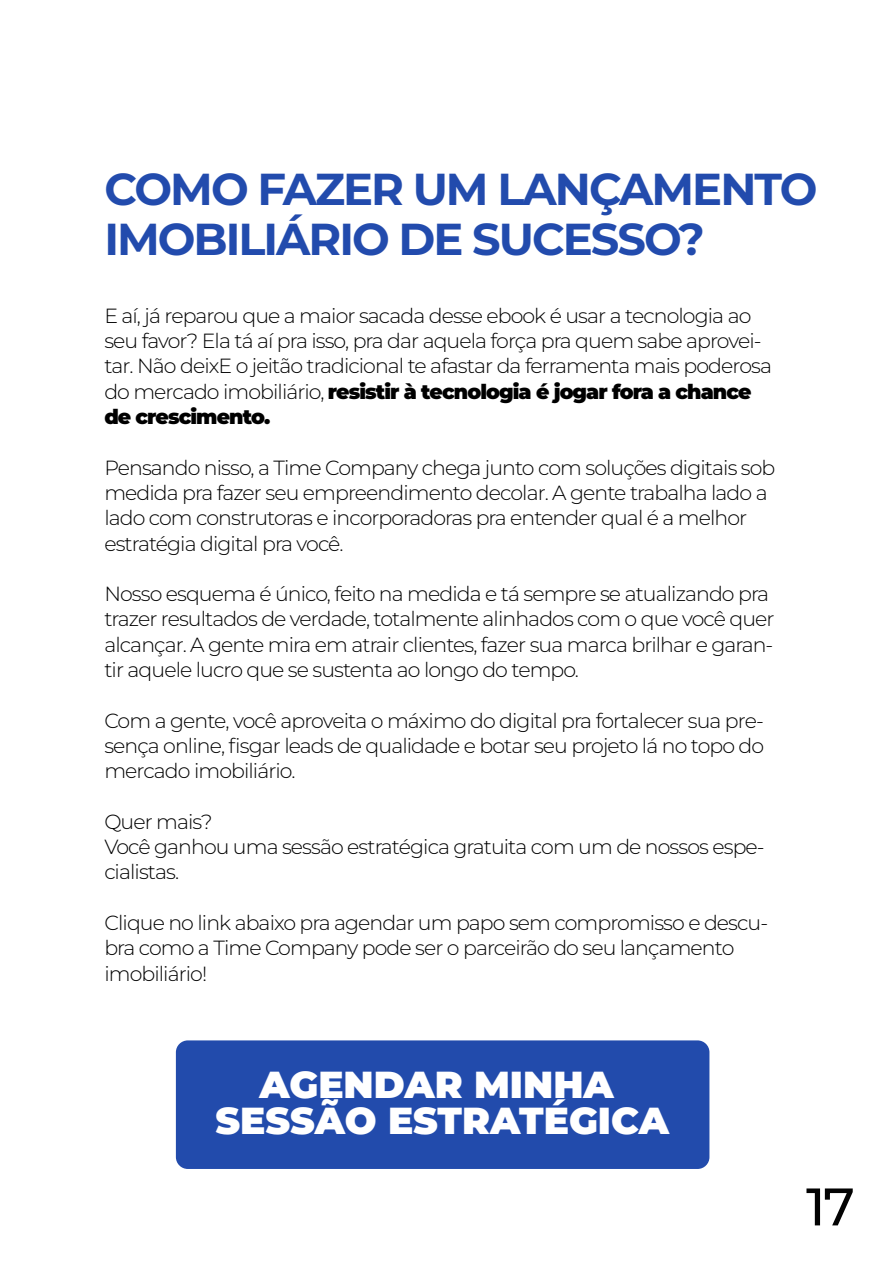
<style>
.page{position:relative;width:893px;height:1263px;background:#fff}
.page>*{position:absolute;margin:0;border:0;box-sizing:border-box;transform-origin:0 0}
.t1{font:500 52.8px "Montserrat";color:#020202}
.t2{font:700 44.7px/50.1px "Montserrat";letter-spacing:-.045em;color:#224bad}
.t3{font:900 37.65px/36px "Montserrat";color:#fff;text-align:center}
.t4{font:300 20.55px/25.3px "Montserrat";letter-spacing:-.045em;color:#000}
.s1{font-weight:900}
</style>
<div class="page">
<div style="left:176px;top:1040px;width:533px;height:129px;background:#224bac;border-radius:12px"></div>
<h2 class="t2" style="left:104px;top:163px;width:715px">COMO FAZER UM LANÇAMENTO<br>IMOBILIÁRIO DE SUCESSO?</h2>
<p class="t4" style="left:104px;top:302px;width:669px">E aí, já reparou que a maior sacada desse ebook é usar a tecnologia ao seu favor? Ela tá aí pra isso, pra dar aquela força pra quem sabe aprovei&shy;tar. Não deixE o jeitão tradicional te afastar da ferramenta mais poderosa do mercado imobiliário, <span class="s1">resistir à tecnologia é jogar fora a chance de crescimento.</span></p>
<p class="t4" style="left:104px;top:454px;width:673px">Pensando nisso, a Time Company chega junto com soluções digitais sob medida pra fazer seu empreendimento decolar. A gente trabalha lado a lado com construtoras e incorporadoras pra entender qual é a melhor estratégia digital pra você.</p>
<p class="t4" style="left:104px;top:581px;width:672px">Nosso esquema é único, feito na medida e tá sempre se atualizando pra trazer resultados de verdade, totalmente alinhados com o que você quer alcançar. A gente mira em atrair clientes, fazer sua marca brilhar e garan&shy;tir aquele lucro que se sustenta ao longo do tempo.</p>
<p class="t4" style="left:104px;top:707px;width:661px;text-align:justify">Com a gente, você aproveita o máximo do digital pra fortalecer sua pre&shy;sença online, fisgar leads de qualidade e botar seu projeto lá no topo do mercado imobiliário.</p>
<p class="t4" style="left:104px;top:808px;width:662px">Quer mais?<br>Você ganhou uma sessão estratégica gratuita com um de nossos espe&shy;cialistas.</p>
<p class="t4" style="left:104px;top:909px;width:665px">Clique no link abaixo pra agendar um papo sem compromisso e descu&shy;bra como a Time Company pode ser o parceirão do seu lançamento imobiliário!</p>
<h3 class="t3" style="left:216px;top:1065px;width:455px">AGENDAR MINHA<br>SESSÃO ESTRATÉGICA</h3>
<h1 class="t1" style="left:806px;top:1171px;width:50px">17</h1>
</div>
